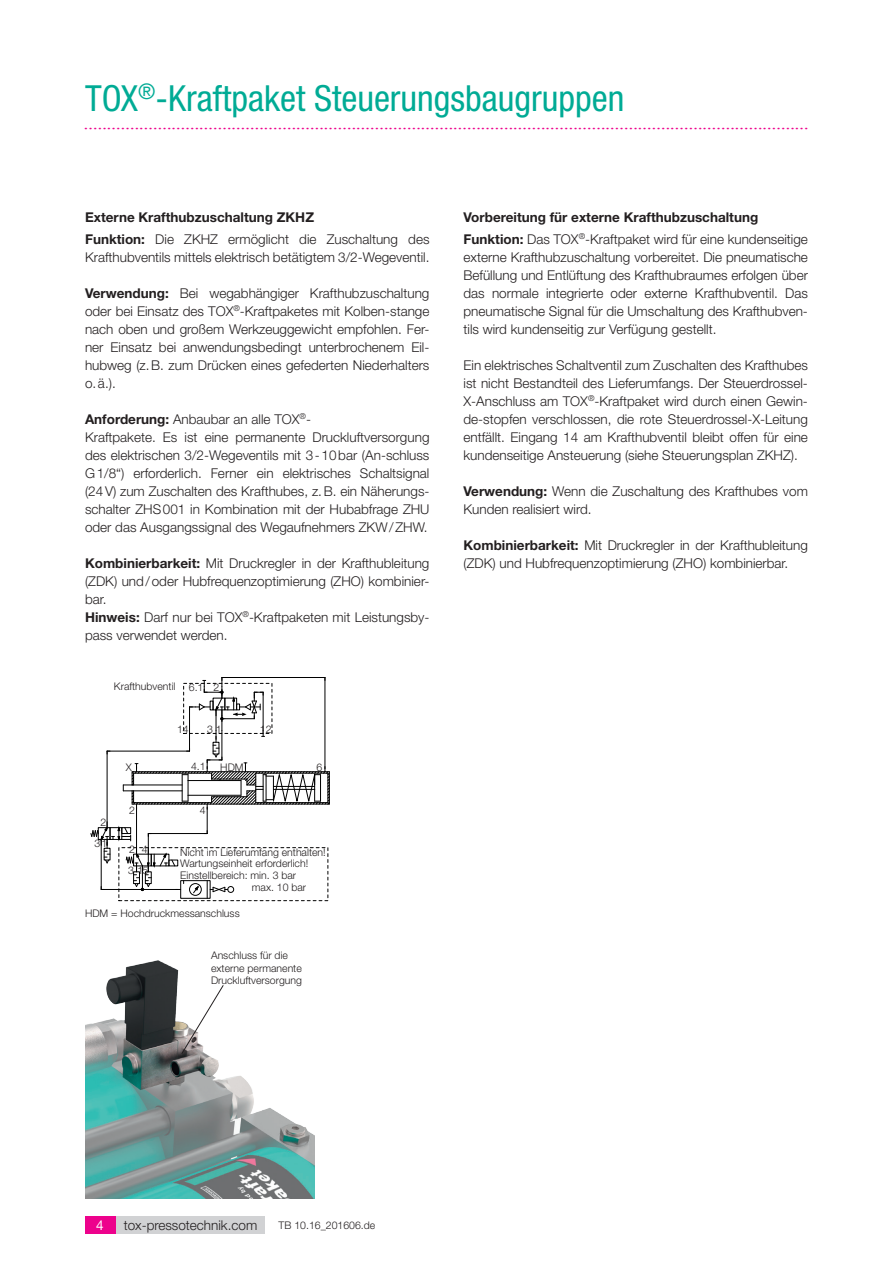
<style>
.page{position:relative;width:893px;height:1263px;background:#fff}
.page>*{position:absolute;margin:0;border:0;box-sizing:border-box;transform-origin:0 0}
.Headline_1_24pt_grün{font:condensed 36px "Helvetica Neue LT Std";color:#00ab95}
.t1{font:20.25px "Times New Roman";color:#ed028c}
.Copytext_9pt_45_ligh{font:300 13.5px/18px "Helvetica Neue LT Std";color:#231f20;text-align:justify}
.Headline_3_9pt_75_bo{font:700 13.5px "Helvetica Neue LT Std";color:#231f20}
.t2{font:13.5px "Helvetica Neue LT Pro";color:#fff}
.Copytext_7pt_45_ligh{font:300 10.5px/12.6px "Helvetica Neue LT Std";color:#231f20}
.s1{font-weight:700}
</style>
<div class="page">
<div style="left:85px;top:1216px;width:34px;height:17px;background:#ed028c"></div>
<div style="left:116px;top:1216px;width:149px;height:17px;background:#d1d2d4"></div>
<img style="left:85px;top:960px;width:230px;height:238px">
<svg style="left:181px;top:984px;width:43px;height:71px"></svg>
<div style="left:119px;top:847px;width:209px;height:54px;border:1px dashed #000"></div>
<svg style="left:90px;top:677px;width:240px;height:221px"></svg>
<p class="Headline_1_24pt_grün" style="left:85px;top:77px;width:541px">TOX<sup>®</sup>-Kraftpaket Steuerungsbaugruppen</p>
<h2 class="t1" style="left:84px;top:109px;width:727px">.............................................................................................................................................................</h2>
<p class="Headline_3_9pt_75_bo" style="left:85px;top:209px;width:231px">Externe Krafthubzuschaltung ZKHZ</p>
<p class="Copytext_9pt_45_ligh" style="left:85px;top:229px;width:346px"><span class="s1">Funktion:</span> Die ZKHZ ermöglicht die Zuschaltung des<br>Krafthubventils mittels elektrisch betätigtem 3/2-Wegeventil.</p>
<p class="Copytext_9pt_45_ligh" style="left:85px;top:283px;width:346px"><span class="s1">Verwendung:</span> Bei wegabhängiger Krafthubzuschaltung oder bei Einsatz des TOX<sup>®</sup>-Kraftpaketes mit Kolben-stange nach oben und großem Werkzeuggewicht empfohlen. Fer&shy;ner Einsatz bei anwendungsbedingt unterbrochenem Eil&shy;hubweg (z.B. zum Drücken eines gefederten Niederhalters o.ä.).</p>
<p class="Copytext_9pt_45_ligh" style="left:85px;top:409px;width:228px"><span class="s1">Anforderung:</span> Anbaubar an alle TOX<sup>®</sup>-</p>
<p class="Copytext_9pt_45_ligh" style="left:85px;top:427px;width:346px">Kraftpakete. Es ist eine permanente Druckluftversorgung des elektrischen 3/2-Wegeventils mit 3-10bar (An-schluss G1/8“) erforderlich. Ferner ein elektrisches Schaltsignal (24V) zum Zuschalten des Krafthubes, z.B. ein Näherungs&shy;schalter ZHS001 in Kombination mit der Hubabfrage ZHU oder das Ausgangssignal des Wegaufnehmers ZKW/ZHW.</p>
<p class="Copytext_9pt_45_ligh" style="left:85px;top:553px;width:346px"><span class="s1">Kombinierbarkeit:</span> Mit Druckregler in der Krafthubleitung (ZDK) und/oder Hubfrequenzoptimierung (ZHO) kombinier&shy;bar.</p>
<p class="Copytext_9pt_45_ligh" style="left:85px;top:607px;width:346px"><span class="s1">Hinweis:</span> Darf nur bei TOX<sup>®</sup>-Kraftpaketen mit Leistungsby&shy;pass verwendet werden.</p>
<p class="Copytext_7pt_45_ligh" style="left:114px;top:679px;width:63px">Krafthubventil</p>
<p class="Copytext_7pt_45_ligh" style="left:189px;top:681px;width:16px">6.1</p>
<p class="Copytext_7pt_45_ligh" style="left:213px;top:681px;width:7px">2</p>
<p class="Copytext_7pt_45_ligh" style="left:177px;top:722px;width:13px">14</p>
<p class="Copytext_7pt_45_ligh" style="left:207px;top:722px;width:16px">3 1</p>
<p class="Copytext_7pt_45_ligh" style="left:260px;top:722px;width:13px">12</p>
<p class="Copytext_7pt_45_ligh" style="left:191px;top:760px;width:16px">4.1</p>
<p class="Copytext_7pt_45_ligh" style="left:220px;top:760px;width:25px">HDM</p>
<p class="Copytext_7pt_45_ligh" style="left:126px;top:761px;width:8px">X</p>
<p class="Copytext_7pt_45_ligh" style="left:316px;top:761px;width:7px">6</p>
<p class="Copytext_7pt_45_ligh" style="left:101px;top:816px;width:7px">2</p>
<p class="Copytext_7pt_45_ligh" style="left:94px;top:837px;width:15px">31</p>
<p class="Copytext_7pt_45_ligh" style="left:129px;top:804px;width:7px">2</p>
<p class="Copytext_7pt_45_ligh" style="left:129px;top:843px;width:7px">2</p>
<p class="Copytext_7pt_45_ligh" style="left:142px;top:843px;width:7px">4</p>
<p class="Copytext_7pt_45_ligh" style="left:128px;top:863px;width:22px">3 15</p>
<p class="Copytext_7pt_45_ligh" style="left:200px;top:804px;width:7px">4</p>
<p class="Copytext_7pt_45_ligh" style="left:180px;top:845px;width:147px">Nicht im Lieferumfang enthalten!</p>
<p class="Copytext_7pt_45_ligh" style="left:180px;top:857px;width:129px">Wartungseinheit erforderlich!</p>
<p class="Copytext_7pt_45_ligh" style="left:180px;top:869px;width:117px">Einstellbereich: min. 3 bar</p>
<p class="Copytext_7pt_45_ligh" style="left:252px;top:880px;width:56px">max. 10 bar</p>
<p class="Copytext_7pt_45_ligh" style="left:85px;top:907px;width:156px">HDM = Hochdruckmessanschluss</p>
<p class="Copytext_7pt_45_ligh" style="left:211px;top:949px;width:93px">Anschluss für die externe permanente<br>Druckluftversorgung</p>
<p class="Headline_3_9pt_75_bo" style="left:463px;top:209px;width:296px">Vorbereitung für externe Krafthubzuschaltung</p>
<p class="Copytext_9pt_45_ligh" style="left:463px;top:229px;width:346px"><span class="s1">Funktion:</span> Das TOX<sup>®</sup>-Kraftpaket wird für eine kundenseitige externe Krafthubzuschaltung vorbereitet. Die pneumatische Befüllung und Entlüftung des Krafthubraumes erfolgen über das normale integrierte oder externe Krafthubventil. Das pneumatische Signal für die Umschaltung des Krafthubven&shy;tils wird kundenseitig zur Verfügung gestellt.</p>
<p class="Copytext_9pt_45_ligh" style="left:463px;top:355px;width:346px">Ein elektrisches Schaltventil zum Zuschalten des Krafthubes ist nicht Bestandteil des Lieferumfangs. Der Steuerdrossel-X-Anschluss am TOX<sup>®</sup>-Kraftpaket wird durch einen Gewin&shy;de-stopfen verschlossen, die rote Steuerdrossel-X-Leitung entfällt. Eingang 14 am Krafthubventil bleibt offen für eine kundenseitige Ansteuerung (siehe Steuerungsplan ZKHZ).</p>
<p class="Copytext_9pt_45_ligh" style="left:463px;top:481px;width:346px"><span class="s1">Verwendung:</span> Wenn die Zuschaltung des Krafthubes vom<br>Kunden realisiert wird.</p>
<p class="Copytext_9pt_45_ligh" style="left:463px;top:535px;width:346px"><span class="s1">Kombinierbarkeit:</span> Mit Druckregler in der Krafthubleitung (ZDK) und Hubfrequenzoptimierung (ZHO) kombinierbar.</p>
<p class="t2" style="left:96px;top:1217px;width:9px">4</p>
<p class="Copytext_9pt_45_ligh" style="left:124px;top:1215px;width:135px">tox-pressotechnik.com</p>
<p class="Copytext_7pt_45_ligh" style="left:279px;top:1218px;width:98px">TB 10.16_201606.de</p>
</div>
